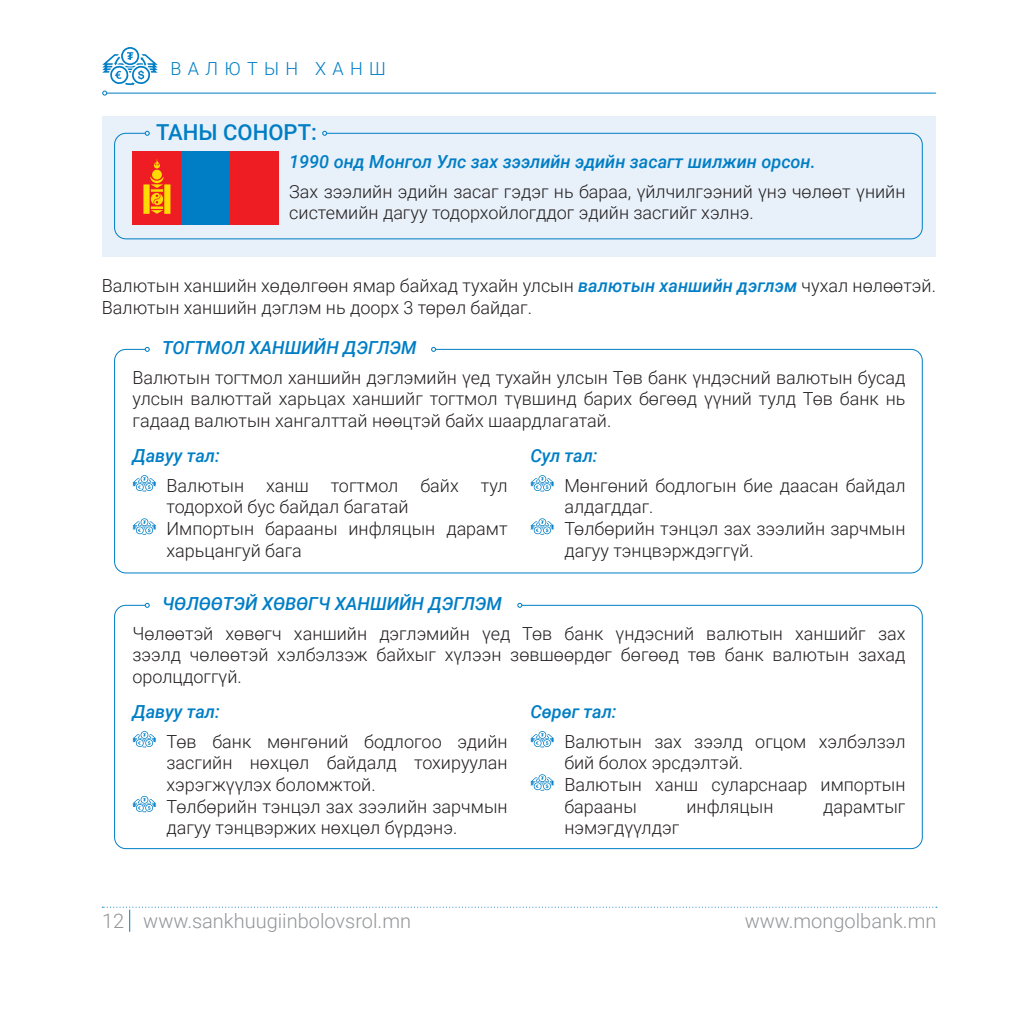
<style>
.page{position:relative;width:1021px;height:1021px;background:#fff}
.page>*{position:absolute;margin:0;border:0;box-sizing:border-box;transform-origin:0 0}
.t1{font:500 22px "Roboto";color:#007ec5}
.t2{font:300 20px "Roboto";color:#939598}
.t3{font:300 18px/21.6px "Roboto";color:#231f20}
.t4{font:italic 500 18px "Roboto";color:#007ec5}
.t5{font:300 18px "Roboto";letter-spacing:.35em;color:#007ec5}
.s1{font-weight:500;font-style:italic;color:#007ec5}
</style>
<div class="page">
<hr style="left:107px;top:93px;width:828px;height:1px;background:#007ec5">
<svg style="left:102px;top:906px;width:834px;height:25px"></svg>
<svg style="left:102px;top:47px;width:56px;height:49px"></svg>
<div style="left:102px;top:116px;width:833px;height:141px;background:#e8f0f9"></div>
<div style="left:114px;top:133px;width:808px;height:106px;border:1px solid #007ec5;border-radius:11px"></div>
<svg style="left:145px;top:131px;width:5px;height:5px"></svg>
<svg style="left:322px;top:131px;width:5px;height:5px"></svg>
<div style="left:114px;top:349px;width:808px;height:224px;border:1px solid #007ec5;border-radius:11px"></div>
<svg style="left:145px;top:347px;width:5px;height:5px"></svg>
<svg style="left:431px;top:347px;width:5px;height:5px"></svg>
<div style="left:114px;top:605px;width:808px;height:244px;border:1px solid #007ec5;border-radius:11px"></div>
<svg style="left:145px;top:603px;width:5px;height:5px"></svg>
<svg style="left:517px;top:603px;width:5px;height:5px"></svg>
<div style="left:132px;top:151px;width:49px;height:74px;background:#ee1d23"></div>
<svg style="left:143px;top:159px;width:27px;height:55px"></svg>
<div style="left:181px;top:151px;width:49px;height:74px;background:#007ec5"></div>
<div style="left:230px;top:151px;width:49px;height:74px;background:#ee1d23"></div>
<svg style="left:132px;top:475px;width:24px;height:16px"></svg>
<svg style="left:132px;top:518px;width:24px;height:17px"></svg>
<svg style="left:132px;top:731px;width:24px;height:16px"></svg>
<svg style="left:132px;top:795px;width:24px;height:17px"></svg>
<svg style="left:530px;top:475px;width:24px;height:16px"></svg>
<svg style="left:530px;top:518px;width:24px;height:17px"></svg>
<svg style="left:530px;top:731px;width:24px;height:16px"></svg>
<svg style="left:530px;top:774px;width:24px;height:16px"></svg>
<p class="t5" style="left:171px;top:56px;width:217px">ВАЛЮТЫН ХАНШ</p>
<p class="t1" style="left:156px;top:116px;width:162px">ТАНЫ СОНОРТ:</p>
<p class="t4" style="left:289px;top:148px;width:528px">1990 онд Монгол Улс зах зээлийн эдийн засагт шилжин орсон.</p>
<p class="t3" style="left:289px;top:180px;width:617px">Зах зээлийн эдийн засаг гэдэг нь бараа, үйлчилгээний үнэ чөлөөт үнийн системийн дагуу тодорхойлогддог эдийн засгийг хэлнэ.</p>
<p class="t3" style="left:102px;top:274px;width:835px">Валютын ханшийн хөдөлгөөн ямар байхад тухайн улсын <span class="s1">валютын ханшийн дэглэм</span> чухал нөлөөтэй.<br>Валютын ханшийн дэглэм нь доорх 3 төрөл байдаг.</p>
<p class="t4" style="left:162px;top:335px;width:256px">ТОГТМОЛ ХАНШИЙН ДЭГЛЭМ</p>
<p class="t3" style="left:132px;top:366px;width:774px;text-align:justify">Валютын тогтмол ханшийн дэглэмийн үед тухайн улсын Төв банк үндэсний валютын бусад улсын валюттай харьцах ханшийг тогтмол түвшинд барих бөгөөд үүний тулд Төв банк нь гадаад валютын хангалттай нөөцтэй байх шаардлагатай.</p>
<p class="t4" style="left:132px;top:442px;width:89px">Давуу тал:</p>
<p class="t3" style="left:166px;top:474px;width:342px">Валютын ханш тогтмол байх тул тодорхой бус байдал багатай</p>
<p class="t3" style="left:166px;top:517px;width:342px">Импортын барааны инфляцын дарамт харьцангуй бага</p>
<p class="t4" style="left:162px;top:591px;width:341px">ЧӨЛӨӨТЭЙ ХӨВӨГЧ ХАНШИЙН ДЭГЛЭМ</p>
<p class="t4" style="left:530px;top:442px;width:69px">Сул тал:</p>
<p class="t3" style="left:564px;top:474px;width:342px">Мөнгөний бодлогын бие даасан байдал алдагддаг.</p>
<p class="t3" style="left:564px;top:517px;width:342px">Төлбөрийн тэнцэл зах зээлийн зарчмын дагуу тэнцвэрждэггүй.</p>
<p class="t3" style="left:132px;top:621px;width:774px;text-align:justify">Чөлөөтэй хөвөгч ханшийн дэглэмийн үед Төв банк үндэсний валютын ханшийг зах зээлд чөлөөтэй хэлбэлзэж байхыг хүлээн зөвшөөрдөг бөгөөд төв банк валютын захад оролцдоггүй.</p>
<p class="t4" style="left:132px;top:698px;width:89px">Давуу тал:</p>
<p class="t3" style="left:166px;top:729px;width:342px;text-align:justify">Төв банк мөнгөний бодлогоо эдийн засгийн нөхцөл байдалд тохируулан хэрэгжүүлэх боломжтой.</p>
<p class="t3" style="left:166px;top:794px;width:342px">Төлбөрийн тэнцэл зах зээлийн зарчмын дагуу тэнцвэржих нөхцөл бүрдэнэ.</p>
<p class="t4" style="left:530px;top:698px;width:88px">Сөрөг тал:</p>
<p class="t3" style="left:564px;top:729px;width:342px">Валютын зах зээлд огцом хэлбэлзэл бий болох эрсдэлтэй.</p>
<p class="t3" style="left:564px;top:773px;width:342px">Валютын ханш суларснаар импортын барааны</p>
<p class="t3" style="left:686px;top:794px;width:88px">инфляцын</p>
<p class="t3" style="left:823px;top:794px;width:84px">дарамтыг</p>
<p class="t3" style="left:564px;top:816px;width:116px">нэмэгдүүлдэг</p>
<p class="t2" style="left:102px;top:907px;width:310px">12 www.sankhuugiinbolovsrol.mn</p>
<p class="t2" style="left:744px;top:907px;width:193px">www.mongolbank.mn</p>
</div>
